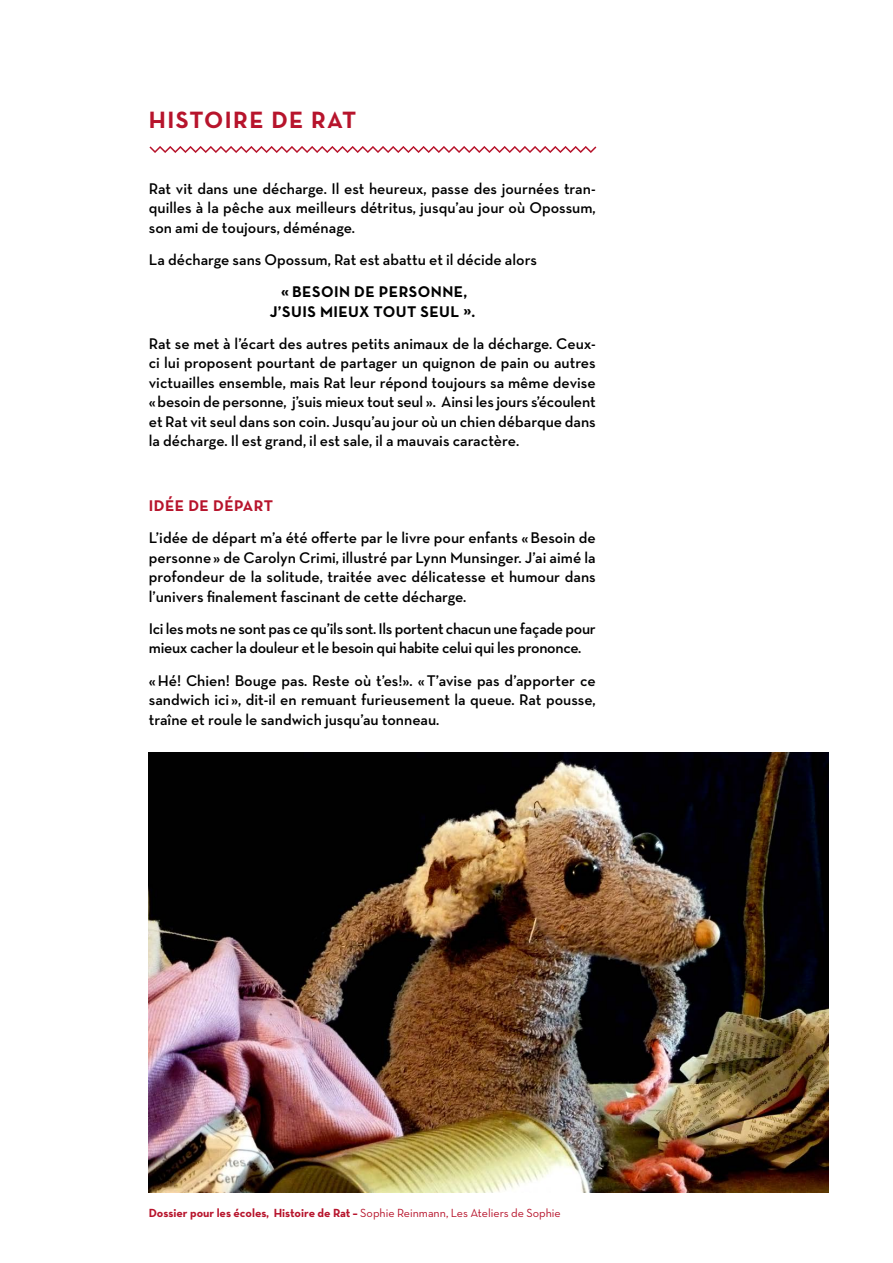
<style>
.page{position:relative;width:893px;height:1263px;background:#fff}
.page>*{position:absolute;margin:0;border:0;box-sizing:border-box;transform-origin:0 0}
.t1{font:700 24px "Neutra Text TF";letter-spacing:.06em;color:#b7142c}
.t2{font:600 15.75px/19.5px "Neutra Text TF";color:#000;text-align:justify}
.t3{font:600 15.75px/19.5px "Neutra Text TF";letter-spacing:-.02em;color:#000}
.t4{font:700 15.75px/19.5px "Neutra Text TF";letter-spacing:.03em;color:#000;text-align:center}
.t5{font:700 15.75px "Neutra Text TF";letter-spacing:.03em;color:#b7142c}
.t6{font:700 12px "Neutra Text TF";color:#b7142c}
.s1{font-weight:400}
</style>
<div class="page">
<img style="left:149px;top:752px;width:680px;height:441px">
<svg style="left:149px;top:146px;width:448px;height:7px"></svg>
<h1 class="t1" style="left:149px;top:105px;width:209px">HISTOIRE DE RAT</h1>
<p class="t2" style="left:149px;top:178px;width:448px">Rat vit dans une décharge. Il est heureux, passe des journées tran&shy;quilles à la pêche aux meilleurs détritus, jusqu’au jour où Opossum, son ami de toujours, déménage.</p>
<p class="t2" style="left:149px;top:249px;width:390px">La décharge sans Opossum, Rat est abattu et il décide alors</p>
<p class="t4" style="left:270px;top:282px;width:207px">« BESOIN DE PERSONNE,<br>J’SUIS MIEUX TOUT SEUL ».</p>
<p class="t2" style="left:149px;top:333px;width:448px">Rat se met à l’écart des autres petits animaux de la décharge. Ceux&shy;ci lui proposent pourtant de partager un quignon de pain ou autres victuailles ensemble, mais Rat leur répond toujours sa même devise «besoin de personne, j’suis mieux tout seul ». Ainsi les jours s’écoulent et Rat vit seul dans son coin. Jusqu’au jour où un chien débarque dans la décharge. Il est grand, il est sale, il a mauvais caractère.</p>
<p class="t5" style="left:149px;top:496px;width:126px">IDÉE DE DÉPART</p>
<p class="t2" style="left:149px;top:528px;width:448px">L’idée de départ m’a été offerte par le livre pour enfants «Besoin de personne» de Carolyn Crimi, illustré par Lynn Munsinger. J’ai aimé la profondeur de la solitude, traitée avec délicatesse et humour dans l’univers finalement fascinant de cette décharge.</p>
<p class="t3" style="left:149px;top:618px;width:448px">Ici les mots ne sont pas ce qu’ils sont. Ils portent chacun une façade pour mieux cacher la douleur et le besoin qui habite celui qui les prononce.</p>
<p class="t2" style="left:149px;top:670px;width:448px">«Hé! Chien! Bouge pas. Reste où t’es!». «T’avise pas d’apporter ce sandwich ici », dit-il en remuant furieusement la queue. Rat pousse, traîne et roule le sandwich jusqu’au tonneau.</p>
<p class="t6" style="left:149px;top:1206px;width:413px">Dossier pour les écoles, Histoire de Rat – <span class="s1">Sophie Reinmann, Les Ateliers de Sophie</span></p>
</div>
